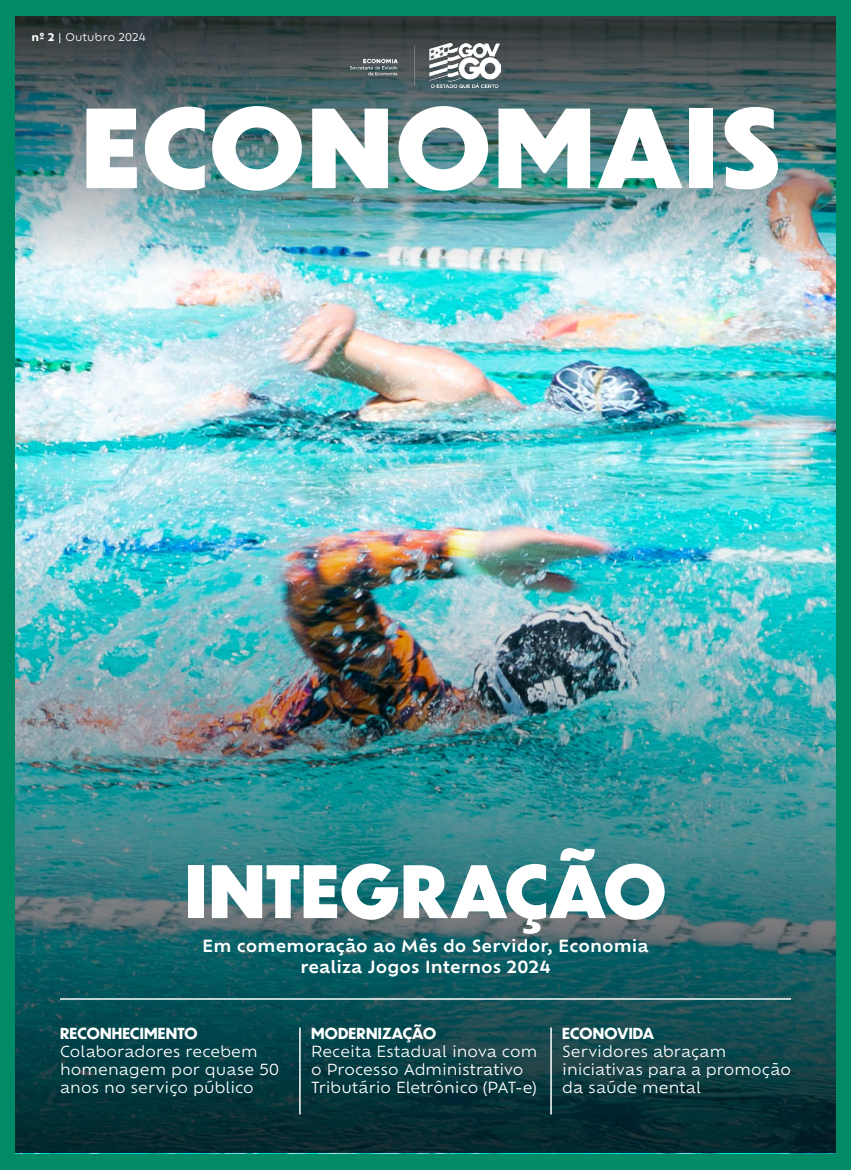
<style>
.page{position:relative;width:851px;height:1170px;background:#fff}
.page>*{position:absolute;margin:0;border:0;box-sizing:border-box;transform-origin:0 0}
.t1{font:800 106.65px "Dunbar Tall";letter-spacing:.03em;color:#fff}
.t2{font:800 70.8px "Dunbar Tall";letter-spacing:.005em;color:#fff}
.t3{font:600 16.5px/21px "Ofelia Text";color:#fff;text-align:center}
.t4{font:15px/18px "Ofelia Text";letter-spacing:.005em;color:#fff}
.t5{font:700 15px "Dunbar Tall";letter-spacing:.01em;color:#fff}
.t6{font:10.5px "Ofelia Text";letter-spacing:.02em;color:#fff}
.s1{font-weight:700}
</style>
<div class="page">
<div style="left:0;top:0;width:850px;height:1170px;background:#008a65"></div>
<img style="left:15px;top:16px;width:821px;height:1138px">
<img style="left:78px;top:427px;width:694px;height:202px">
<hr style="left:299px;top:1028px;width:1px;height:86px;background:#fff">
<hr style="left:550px;top:1028px;width:2px;height:86px;background:#fff">
<hr style="left:60px;top:998px;width:730px;height:2px;background:#fff">
<img style="left:350px;top:43px;width:150px;height:44px">
<p class="t6" style="left:31px;top:29px;width:116px"><span class="s1">nº 2</span> | Outubro 2024</p>
<h1 class="t1" style="left:82px;top:69px;width:699px">ECONOMAIS</h1>
<h2 class="t2" style="left:185px;top:839px;width:482px">INTEGRAÇÃO</h2>
<p class="t3" style="left:202px;top:934px;width:448px">Em comemoração ao Mês do Servidor, Economia realiza Jogos Internos 2024</p>
<p class="t5" style="left:60px;top:1023px;width:139px">RECONHECIMENTO</p>
<p class="t4" style="left:60px;top:1042px;width:220px">Colaboradores recebem homenagem por quase 50 anos no serviço público</p>
<p class="t5" style="left:311px;top:1023px;width:126px">MODERNIZAÇÃO</p>
<p class="t4" style="left:311px;top:1042px;width:227px">Receita Estadual inova com o Processo Administrativo<br>Tributário Eletrônico (PAT-e)</p>
<p class="t5" style="left:562px;top:1023px;width:93px">ECONOVIDA</p>
<p class="t4" style="left:562px;top:1042px;width:230px">Servidores abraçam iniciativas para a promoção da saúde mental</p>
</div>
